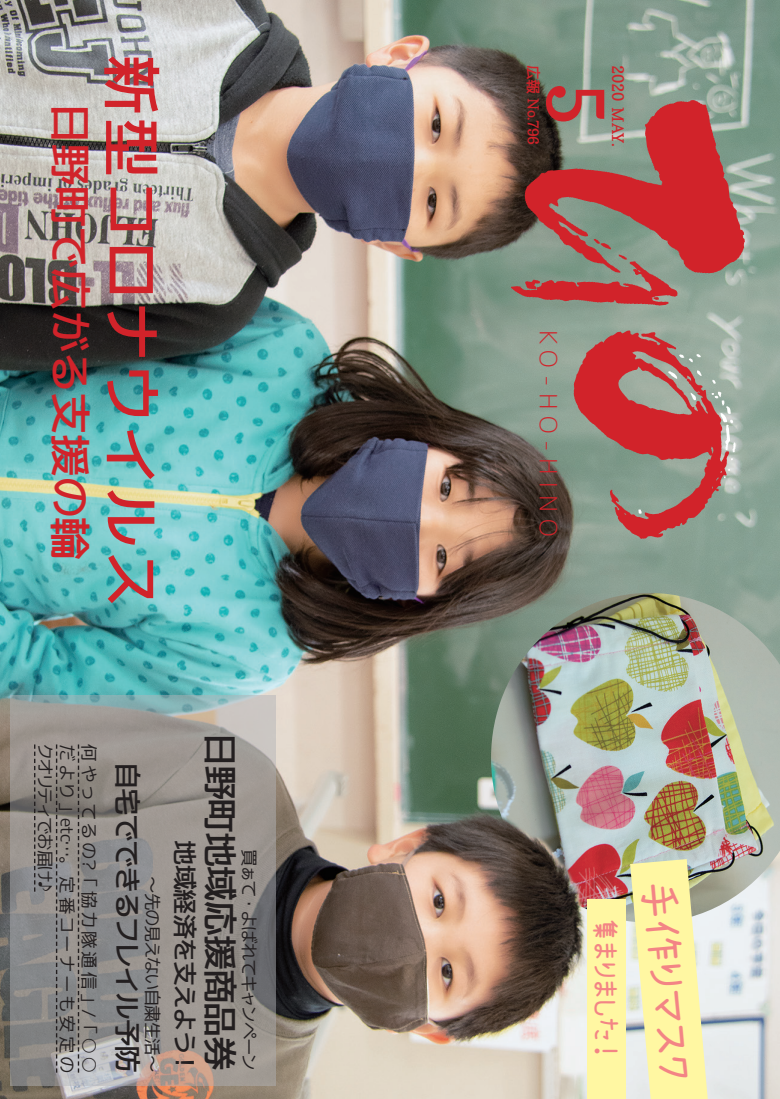
<style>
.page{position:relative;width:780px;height:1099px;background:#fff}
.page>*{position:absolute;margin:0;border:0;box-sizing:border-box;transform-origin:0 0}
.t1{font:78.25px "Copse";color:#d1232a}
.t2{font:60px "mgenplus 1 c medium";letter-spacing:.025em;color:#d1232a}
.t3{font:45px "KAWAIITEGAKIMOJI";color:#f38485}
.t4{font:42.5px "mgenplus 1 c medium";letter-spacing:-.02em;color:#d1232a}
.t5{font:35px "mgenplus 1 c medium";letter-spacing:-.035em;color:#231f20}
.t6{font:30px "KAWAIITEGAKIMOJI";letter-spacing:-.105em;color:#f38485}
.t7{font:27.5px "mgenplus 1 c medium";letter-spacing:-.06em;color:#231f20}
.t8{font:25px "mgenplus 1 c medium";letter-spacing:-.05em;color:#231f20}
.t9{font:23.75px "mgenplus 1 c light";letter-spacing:.255em;color:#d1232a;scale:1.05 1}
.t10{font:17.5px "mgenplus 1 c regular";letter-spacing:-.06em;color:#231f20}
.t11{font:17.5px "mgenplus 1 c regular";letter-spacing:.135em;color:#231f20}
.t12{font:17.5px "mgenplus 1 c regular";letter-spacing:-.09em;color:#231f20}
.t13{font:17.5px "mgenplus 1 c regular";letter-spacing:-.155em;color:#231f20}
.t14{font:15.88px "Copse";letter-spacing:-.02em;color:#d1232a}
.t15{font:14.88px "Copse";color:#d1232a}
.s1{font-family:"JK Gothic M"}
</style>
<div class="page">
<img style="left:0;top:0;width:780px;height:1098px">
<svg style="left:511px;top:100px;width:233px;height:205px;background:#9f605b"></svg>
<svg style="left:573px;top:330px;width:162px;height:209px;background:#ab746f"></svg>
<svg style="left:11px;top:694px;width:265px;height:391px;background:#979490"></svg>
<svg style="left:78px;top:744px;width:1px;height:328px"></svg>
<svg style="left:56px;top:744px;width:1px;height:328px"></svg>
<svg style="left:34px;top:744px;width:1px;height:147px"></svg>
<img style="left:491px;top:593px;width:289px;height:329px">
<svg style="left:630px;top:859px;width:77px;height:239px;background:#f2eeae"></svg>
<div style="left:587px;top:899px;width:38px;height:199px;background:#fff7a2"></div>
<img style="left:411px;top:787px;width:195px;height:298px">
<h3 class="t4" style="left:100px;top:102px;width:459px;rotate:90deg">日野町で広がる支援の輪</h3>
<h2 class="t2" style="left:174px;top:55px;width:556px;rotate:90deg">新型コロナウイルス</h2>
<p class="t15" style="left:542px;top:65px;width:82px;rotate:90deg"><span class="s1">広報</span> No.796</p>
<p class="t14" style="left:627px;top:65px;width:83px;rotate:90deg">2020 MAY.</p>
<h1 class="t1" style="left:623px;top:80px;width:47px;rotate:90deg">5</h1>
<h3 class="t9" style="left:565px;top:330px;width:198px;rotate:90deg">KO-H O-HINO</h3>
<p class="t10" style="left:102px;top:744px;width:116px;rotate:90deg">何やってるの</p>
<p class="t13" style="left:58px;top:743px;width:150px;rotate:90deg">クオリティでお届け♪</p>
<p class="t11" style="left:80px;top:743px;width:331px;rotate:90deg">だより」etc…。定番コーナーも安定の</p>
<p class="t10" style="left:102px;top:855px;width:219px;rotate:90deg">？「協力隊通信「」/ ○○</p>
<h3 class="t7" style="left:147px;top:761px;width:312px;rotate:90deg">自宅でできるフレイル予防</h3>
<p class="t10" style="left:165px;top:876px;width:198px;rotate:90deg">～先の見えない自粛生活~</p>
<h3 class="t5" style="left:245px;top:732px;width:340px;rotate:90deg">日野町地域応援商品券</h3>
<h3 class="t8" style="left:203px;top:840px;width:216px;rotate:90deg">地域経済を支えよう</h3>
<p class="t10" style="left:262px;top:849px;width:65px;rotate:90deg">買ぁて・</p>
<p class="t12" style="left:262px;top:909px;width:163px;rotate:90deg">よばれてキャンペーン</p>
<h3 class="t8" style="left:203px;top:1049px;width:26px;rotate:90deg">!</h3>
<h3 class="t6" style="left:621px;top:913px;width:130px;rotate:90deg">集まりました</h3>
<h3 class="t6" style="left:621px;top:1036px;width:31px;rotate:90deg">!</h3>
<h3 class="t3" style="left:682px;top:874px;width:209px;rotate:85deg">手作りマスク</h3>
</div>
